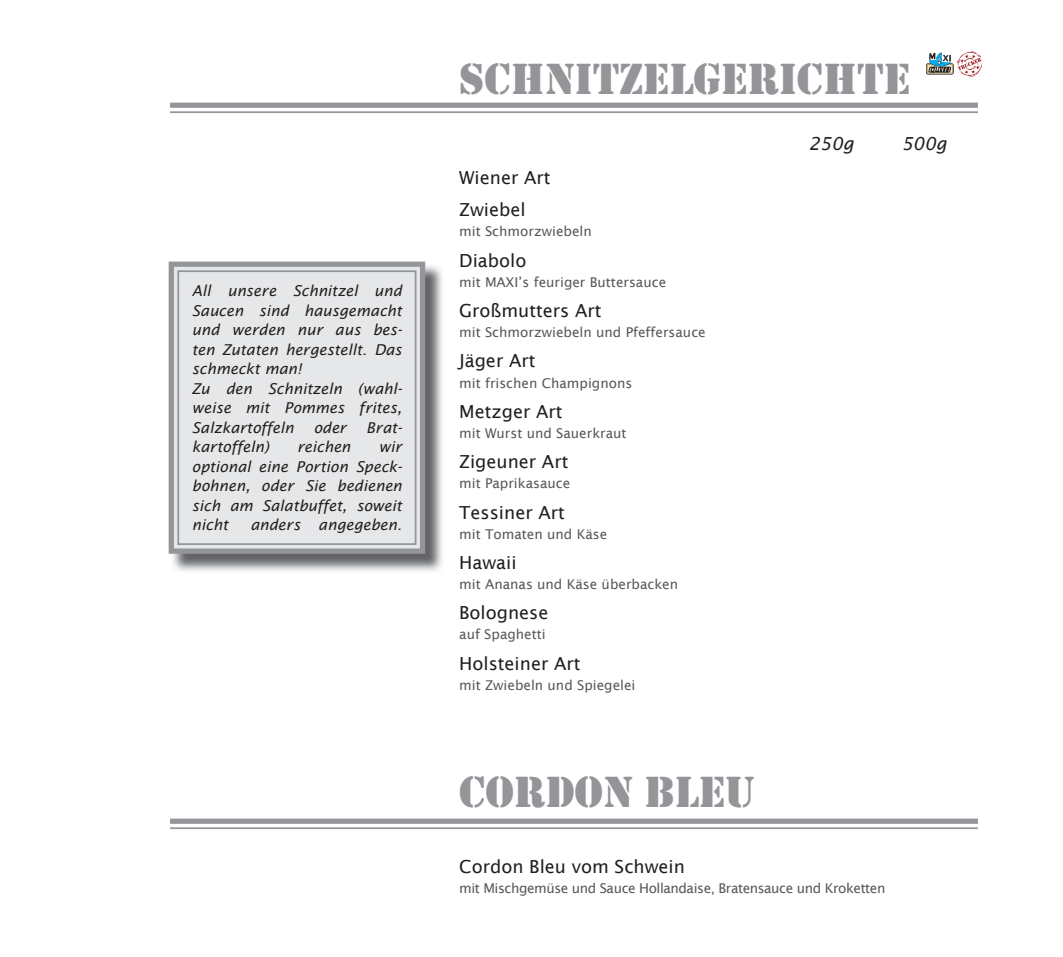
<style>
.page{position:relative;width:1063px;height:957px;background:#fff}
.page>*{position:absolute;margin:0;border:0;box-sizing:border-box;transform-origin:0 0}
.t1{font:45px "Stencil";color:#939598}
.t2{font:18px/32.8px "Lucida Sans";color:#231f20}
.t3{font:italic 18px "Lucida Sans";color:#231f20}
.t4{font:italic 15px/19.5px "Lucida Sans";color:#231f20}
.t5{font:13.5px "Lucida Sans";color:#57585a}
.t6{font:13.5px "Lucida Sans";letter-spacing:-.03em;color:#57585a}
</style>
<div class="page">
<hr style="left:170px;top:827px;width:808px;height:2px;background:#939598">
<div style="left:170px;top:818px;width:808px;height:6px;background:#939598"></div>
<hr style="left:170px;top:111px;width:808px;height:2px;background:#939598">
<div style="left:170px;top:103px;width:808px;height:5px;background:#939598"></div>
<div style="left:926px;top:63px;width:28px;height:11px;border:1px solid #231f20;border-radius:2px"></div>
<svg style="left:926px;top:52px;width:27px;height:22px"></svg>
<img style="left:957px;top:52px;width:25px;height:25px">
<img style="left:173px;top:266px;width:269px;height:305px">
<svg style="left:168px;top:261px;width:260px;height:295px;background:#dddee0"></svg>
<div style="left:177px;top:270px;width:239px;height:275px;border:2px solid #939598"></div>
<p class="t4" style="left:192px;top:281px;width:212px">All unsere Schnitzel und<br>Saucen sind hausgemacht und werden nur aus bes&shy;ten Zutaten hergestellt. Das schmeckt man!<br>Zu den Schnitzeln (wahl&shy;weise mit Pommes frites,<br>Salzkartoffeln</p>
<p class="t4" style="left:314px;top:418px;width:34px">oder</p>
<p class="t4" style="left:366px;top:418px;width:37px">Brat-</p>
<p class="t4" style="left:192px;top:437px;width:79px">kartoffeln)</p>
<p class="t4" style="left:297px;top:437px;width:55px">reichen</p>
<p class="t4" style="left:192px;top:437px;width:212px;text-align:justify;text-indent:187px">wir optional eine Portion Speck&shy;bohnen, oder Sie bedienen sich am Salatbuffet, soweit nicht</p>
<p class="t4" style="left:250px;top:515px;width:153px">anders angegeben.</p>
<h1 class="t1" style="left:459px;top:53px;width:453px">SCHNITZELGERICHTE</h1>
<p class="t2" style="left:459px;top:161px;width:93px">Wiener Art<br>Zwiebel</p>
<p class="t5" style="left:459px;top:224px;width:134px">mit Schmorzwiebeln</p>
<p class="t2" style="left:459px;top:244px;width:69px">Diabolo</p>
<p class="t5" style="left:459px;top:274px;width:208px">mit MAXI’s feuriger Buttersauce</p>
<p class="t2" style="left:459px;top:294px;width:144px">Großmutters Art</p>
<p class="t5" style="left:459px;top:325px;width:248px">mit Schmorzwiebeln und Pfeffersauce</p>
<p class="t2" style="left:459px;top:344px;width:78px">Jäger Art</p>
<p class="t5" style="left:459px;top:375px;width:175px">mit frischen Champignons</p>
<p class="t2" style="left:459px;top:395px;width:105px">Metzger Art</p>
<p class="t5" style="left:459px;top:425px;width:169px">mit Wurst und Sauerkraut</p>
<p class="t2" style="left:459px;top:445px;width:111px">Zigeuner Art</p>
<p class="t5" style="left:459px;top:476px;width:113px">mit Paprikasauce</p>
<p class="t2" style="left:459px;top:496px;width:107px">Tessiner Art</p>
<p class="t5" style="left:459px;top:526px;width:150px">mit Tomaten und Käse</p>
<p class="t2" style="left:459px;top:546px;width:59px">Hawaii</p>
<p class="t5" style="left:459px;top:576px;width:220px">mit Ananas und Käse überbacken</p>
<p class="t2" style="left:459px;top:596px;width:91px">Bolognese</p>
<p class="t5" style="left:459px;top:627px;width:88px">auf Spaghetti</p>
<p class="t2" style="left:459px;top:647px;width:123px">Holsteiner Art</p>
<p class="t5" style="left:459px;top:677px;width:178px">mit Zwiebeln und Spiegelei</p>
<h1 class="t1" style="left:459px;top:766px;width:298px">CORDON BLEU</h1>
<p class="t3" style="left:809px;top:133px;width:47px">250g</p>
<p class="t3" style="left:902px;top:133px;width:47px">500g</p>
<p class="t2" style="left:459px;top:850px;width:227px">Cordon Bleu vom Schwein</p>
<p class="t6" style="left:459px;top:880px;width:428px">mit Mischgemüse und Sauce Hollandaise, Bratensauce und Kroketten</p>
</div>
